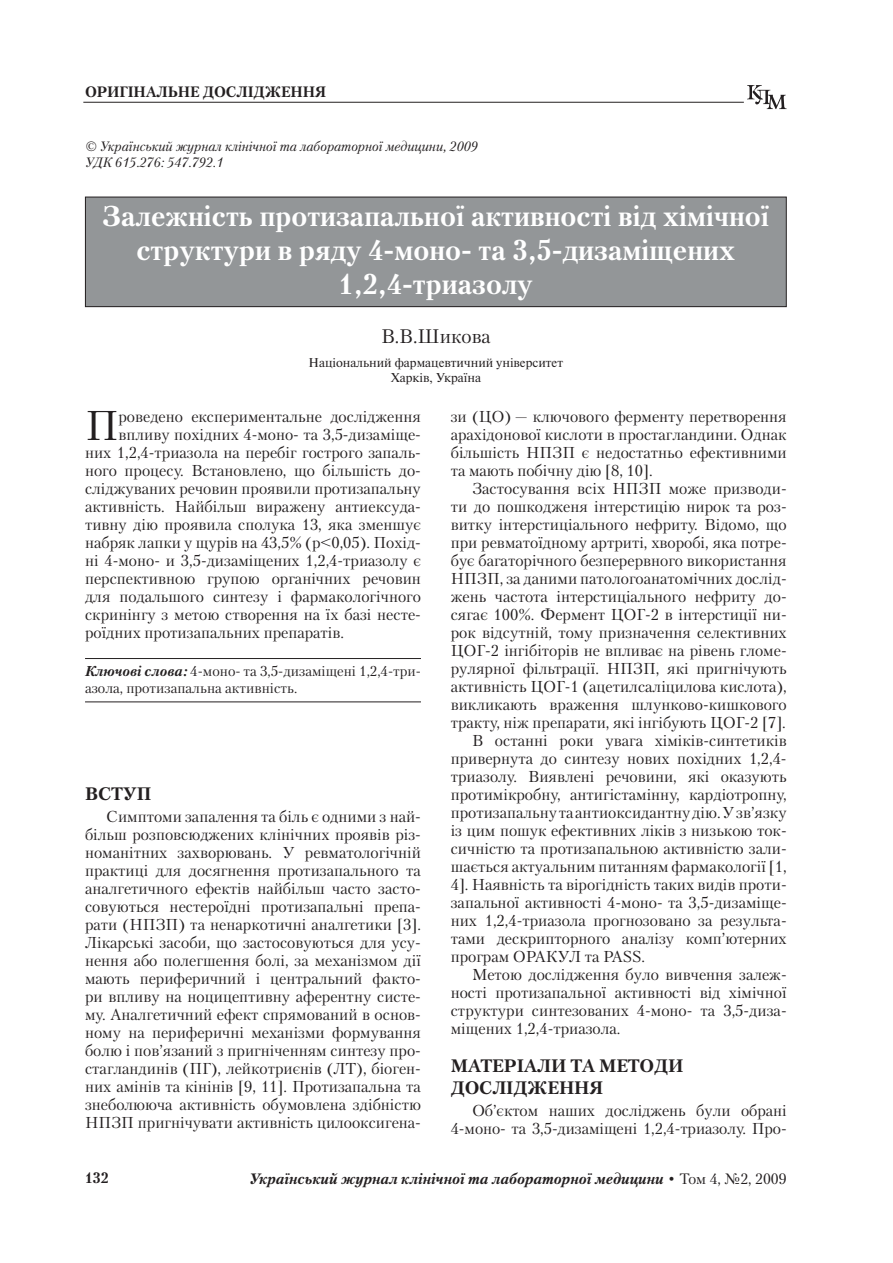
<style>
.page{position:relative;width:893px;height:1263px;background:#fff}
.page>*{position:absolute;margin:0;border:0;box-sizing:border-box;transform-origin:0 0}
.BUKVITSA{font:41.4px "Petersburg C";color:#231f20}
.ZAGOLOVOK{font:700 28.5px/33.8px "Petersburg C";color:#fff;text-align:center}
.AVTORI{font:19.5px "Petersburg C";color:#231f20}
.PODZAGOLOV{font:700 18px "Petersburg C";color:#231f20}
.TXT{font:15.75px/18px "Petersburg C";color:#231f20;text-align:justify}
.BUKVITSA-2{font:15.75px "Petersburg C";color:#231f20}
.PODZAGOLOV_tab{font:italic 700 15px "Petersburg C";color:#231f20}
.t1{font:700 15px "Petersburg C";color:#231f20}
._02_KLUCH{font:14.25px/17.1px "Petersburg C";color:#231f20}
.UDK_2{font:italic 13.5px "Petersburg C";color:#231f20}
.GOROD{font:12.75px/15.3px "Newton C";color:#231f20;text-align:center}
.s1{font-weight:700;font-style:italic}
.s2{font-weight:400;font-style:normal}
</style>
<div class="page">
<svg style="left:747px;top:85px;width:40px;height:24px"></svg>
<hr style="left:83px;top:102px;width:661px;height:1px;background:#231f20">
<div style="left:85px;top:197px;width:701px;height:110px;background:#939698"></div>
<div style="left:85px;top:197px;width:702px;height:110px;border:1px solid #231f20"></div>
<hr style="left:85px;top:658px;width:336px;height:1px;background:#231f20">
<hr style="left:85px;top:701px;width:336px;height:1px;background:#231f20">
<p class="t1" style="left:85px;top:82px;width:243px">ОРИГІНАЛЬНЕ ДОСЛІДЖЕННЯ</p>
<p class="UDK_2" style="left:85px;top:138px;width:394px">© Український журнал клінічної та лабораторної медицини, 2009</p>
<p class="UDK_2" style="left:85px;top:154px;width:140px">УДК 615.276: 547.792.1</p>
<p class="ZAGOLOVOK" style="left:102px;top:199px;width:669px">Залежність протизапальної активності від хімічної структури в ряду 4-моно- та 3,5-дизаміщених<br>1,2,4-триазолу</p>
<p class="AVTORI" style="left:381px;top:324px;width:111px">В.В.Шикова</p>
<p class="GOROD" style="left:309px;top:355px;width:256px">Національний фармацевтичний університет<br>Харків, Україна</p>
<p class="BUKVITSA" style="left:85px;top:400px;width:35px">П</p>
<p class="BUKVITSA-2" style="left:119px;top:407px;width:304px">роведено експериментальне дослідження</p>
<p class="TXT" style="left:451px;top:407px;width:337px">зи (ЦО) — ключового ферменту перетворення арахідонової кислоти в простагландини. Однак більшість НПЗП є недостатньо ефективними та мають побічну дію [8, 10].</p>
<p class="TXT" style="left:451px;top:479px;width:337px;text-indent:21px">Застосування всіх НПЗП може призводи&shy;ти до пошкодженя інтерстицію нирок та роз&shy;витку інтерстиціального нефриту. Відомо, що при ревматоїдному артриті, хворобі, яка потре&shy;бує багаторічного безперервного використання НПЗП, за даними патологоанатомічних дослід&shy;жень частота інтерстиціального нефриту до&shy;сягає 100%. Фермент ЦОГ-2 в інтерстиції ни&shy;рок відсутній, тому призначення селективних ЦОГ-2 інгібіторів не впливає на рівень гломе&shy;рулярної фільтрації. НПЗП, які пригнічують активність ЦОГ-1 (ацетилсаліцилова кислота), викликають враження шлунково-кишкового тракту, ніж препарати, які інгібують ЦОГ-2 [7].</p>
<p class="TXT" style="left:451px;top:731px;width:337px;text-indent:21px">В останні роки увага хіміків-синтетиків привернута до синтезу нових похідних 1,2,4- триазолу. Виявлені речовини, які оказують протимікробну, антигістамінну, кардіотропну, протизапальну та антиоксидантну дію. У зв’язку із цим пошук ефективних ліків з низькою ток&shy;сичністю та протизапальною активністю зали&shy;шається актуальним питанням фармакології [1, 4]. Наявність та вірогідність таких видів проти&shy;запальної активності 4-моно- та 3,5-дизаміще&shy;них 1,2,4-триазола прогнозовано за результа&shy;тами дескрипторного аналізу комп’ютерних програм ОРАКУЛ та PASS.</p>
<p class="TXT" style="left:451px;top:965px;width:337px;text-indent:21px">Метою дослідження було вивчення залеж&shy;ності протизапальної активності від хімічної структури синтезованих 4-моно- та 3,5-диза&shy;міщених 1,2,4-триазола.</p>
<p class="PODZAGOLOV" style="left:451px;top:1055px;width:55px">Матеріали</p>
<p class="PODZAGOLOV" style="left:570px;top:1055px;width:85px">та методи</p>
<p class="PODZAGOLOV" style="left:451px;top:1076px;width:15px">дослідження</p>
<p class="TXT" style="left:451px;top:1101px;width:337px;text-align:right">Об’єктом наших досліджень були обрані<br>4-моно- та 3,5-дизаміщені 1,2,4-триазолу. Про-</p>
<p class="BUKVITSA-2" style="left:119px;top:425px;width:304px">впливу похідних 4-моно- та 3,5-дизаміще-</p>
<p class="BUKVITSA-2" style="left:85px;top:443px;width:337px">них 1,2,4-триазола на перебіг гострого запаль-</p>
<p class="BUKVITSA-2" style="left:85px;top:461px;width:337px">ного процесу. Встановлено, що більшість до-</p>
<p class="BUKVITSA-2" style="left:85px;top:479px;width:337px">сліджуваних речовин проявили протизапальну</p>
<p class="BUKVITSA-2" style="left:85px;top:497px;width:337px">активність. Найбільш виражену антиексуда-</p>
<p class="BUKVITSA-2" style="left:85px;top:515px;width:337px">тивну дію проявила сполука 13, яка зменшує</p>
<p class="BUKVITSA-2" style="left:85px;top:533px;width:337px">набряк лапки у щурів на 43,5% (p&lt;0,05). Похід-</p>
<p class="BUKVITSA-2" style="left:85px;top:551px;width:337px">ні 4-моно- и 3,5-дизаміщених 1,2,4-триазолу є</p>
<p class="BUKVITSA-2" style="left:85px;top:569px;width:337px">перспективною групою органічних речовин</p>
<p class="BUKVITSA-2" style="left:85px;top:587px;width:337px">для подальшого синтезу і фармакологічного</p>
<p class="BUKVITSA-2" style="left:85px;top:605px;width:337px">скринінгу з метою створення на їх базі несте-</p>
<p class="BUKVITSA-2" style="left:85px;top:623px;width:261px">роїдних протизапальних препаратів.</p>
<p class="_02_KLUCH" style="left:85px;top:662px;width:337px"><span class="s1">Ключові слова:</span> 4-моно- та 3,5-дизаміщені 1,2,4-три&shy;азола, протизапальна активність.</p>
<p class="PODZAGOLOV" style="left:85px;top:782px;width:68px">Вступ</p>
<p class="TXT" style="left:85px;top:807px;width:337px;text-indent:21px">Симптоми запалення та біль є одними з най&shy;більш розповсюджених клінічних проявів різ&shy;номанітних захворювань. У ревматологічній практиці для досягнення протизапального та аналгетичного ефектів найбільш часто засто&shy;совуються нестероїдні протизапальні препа&shy;рати (НПЗП) та ненаркотичні аналгетики [3].<br>Лікарські засоби, що застосовуються для усу&shy;нення або полегшення болі, за механізмом дії мають периферичний і центральний факто&shy;ри впливу на ноцицептивну аферентну систе&shy;му. Аналгетичний ефект спрямований в основ&shy;ному на периферичні механізми формування болю і пов’язаний з пригніченням синтезу про&shy;стагландинів (ПГ), лейкотриєнів (ЛТ), біоген&shy;них амінів та кінінів [9, 11]. Протизапальна та знеболююча активність обумовлена здібністю НПЗП пригнічувати активність цилооксигена-</p>
<p class="t1" style="left:85px;top:1169px;width:25px">132</p>
<p class="PODZAGOLOV_tab" style="left:249px;top:1169px;width:539px">Український журнал клінічної та лабораторної медицини <span class="s2">• Том 4, №2, 2009</span></p>
</div>
